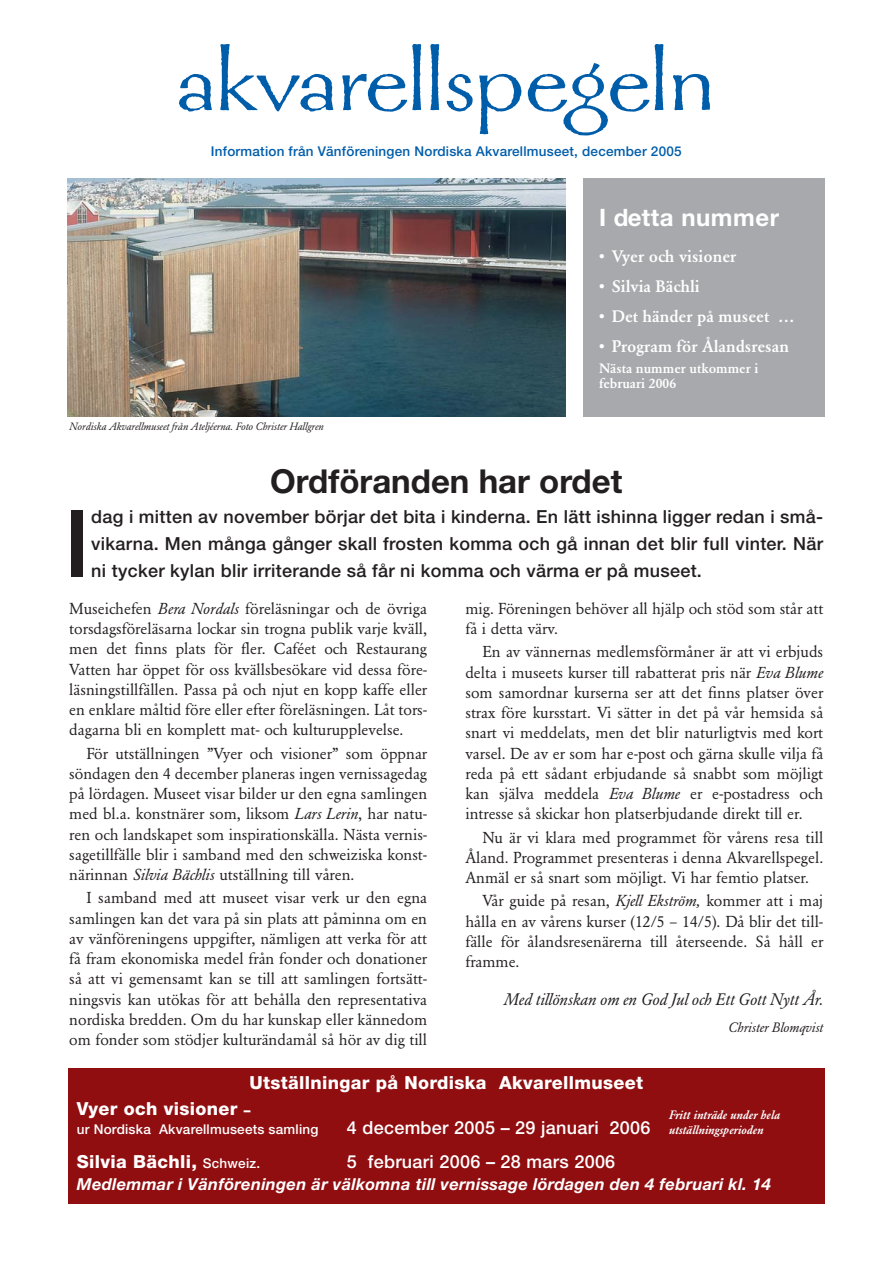
<style>
.page{position:relative;width:893px;height:1263px;background:#fff}
.page>*{position:absolute;margin:0;border:0;box-sizing:border-box;transform-origin:0 0}
.t1{font:500 93.6px "Helvetica Neue";color:#231f20}
.t2{font:700 33px "Helvetica Neue";color:#231f20}
.t3{font:700 24px "Helvetica Neue";letter-spacing:.02em;color:#fff}
.t4{font:500 18px/27px "Helvetica Neue";letter-spacing:.015em;color:#231f20;text-align:justify}
.t5{font:800 18px/25.5px "Helvetica Neue";letter-spacing:.02em;color:#fff}
.t6{font:500 18px "Helvetica Neue";letter-spacing:.015em;color:#fff}
.t7{font:italic 700 16.5px "Helvetica Neue";letter-spacing:.015em;color:#fff}
.t8{font:500 16.5px "Garamond BE";color:#fff}
.t9{font:16.5px "Garamond BE Italic Os F";color:#231f20}
.t10{font:15.75px/20.2px "Garamond BE";color:#231f20;text-align:justify}
.t11{font:500 13.5px "Helvetica Neue";letter-spacing:.015em;color:#005daa}
.t12{font:500 13.5px/15px "Garamond BE";color:#fff}
.t13{font:500 13.5px "Helvetica Neue";letter-spacing:.015em;color:#fff}
.t14{font:13.5px "Garamond BE Italic Os F";color:#231f20}
.t15{font:italic 500 12px/15px "Garamond BE";color:#fff}
.t16{font:italic 10.5px "Garamond BE";color:#231f20}
.s1{font-style:italic}
.s2{font-size:13.5px}
.s3{font-weight:500;font-size:13.5px}
</style>
<div class="page">
<img style="left:68px;top:178px;width:498px;height:239px">
<div style="left:583px;top:178px;width:242px;height:239px;background:#a7a9ac"></div>
<svg style="left:179px;top:44px;width:531px;height:91px"></svg>
<div style="left:68px;top:1067px;width:757px;height:136px;background:#900d10"></div>
<p class="t11" style="left:211px;top:146px;width:472px">Information från Vänföreningen Nordiska Akvarellmuseet, december 2005</p>
<p class="t16" style="left:69px;top:422px;width:256px">Nordiska Akvarellmuseet från Ateljéerna. Foto Christer Hallgren</p>
<h3 class="t3" style="left:599px;top:209px;width:182px">I detta nummer</h3>
<p class="t8" style="left:599px;top:249px;width:139px">• Vyer och visioner</p>
<p class="t8" style="left:599px;top:279px;width:102px">• Silvia Bächli</p>
<p class="t8" style="left:599px;top:309px;width:197px">• Det händer på museet …</p>
<p class="t8" style="left:599px;top:339px;width:191px">• Program för Ålandsresan</p>
<p class="t12" style="left:599px;top:362px;width:161px">Nästa nummer utkommer i februari 2006</p>
<h2 class="t2" style="left:270px;top:469px;width:354px">Ordföranden har ordet</h2>
<h1 class="t1" style="left:64px;top:510px;width:28px">I</h1>
<p class="t4" style="left:91px;top:504px;width:733px">dag i mitten av november börjar det bita i kinderna. En lätt ishinna ligger redan i små&shy;vikarna. Men många gånger skall frosten komma och gå innan det blir full vinter. När ni tycker kylan blir irriterande så får ni komma och värma er på museet.</p>
<p class="t10" style="left:69px;top:599px;width:359px">Museichefen <span class="s1">Bera Nordals</span> föreläsningar och de övriga torsdagsföreläsarna lockar sin trogna publik varje kväll, men det finns plats för fler. Caféet och Restaurang Vatten har öppet för oss kvällsbesökare vid dessa före&shy;läsningstillfällen. Passa på och njut en kopp kaffe eller en enklare måltid före eller efter föreläsningen. Låt tors&shy;dagarna bli en komplett mat- och kulturupplevelse.</p>
<p class="t10" style="left:69px;top:744px;width:359px;text-indent:17px">För utställningen ”Vyer och visioner” som öppnar söndagen den 4 december planeras ingen vernissagedag på lördagen. Museet visar bilder ur den egna samlingen med bl.a. konstnärer som, liksom <span class="s1">Lars Lerin</span>, har natu&shy;ren och landskapet som inspirationskälla. Nästa vernis&shy;sagetillfälle blir i samband med den schweiziska konst&shy;närinnan <span class="s1">Silvia Bächlis</span> utställning till våren.</p>
<p class="t10" style="left:69px;top:889px;width:359px;text-indent:17px">I samband med att museet visar verk ur den egna samlingen kan det vara på sin plats att påminna om en av vänföreningens uppgifter, nämligen att verka för att få fram ekonomiska medel från fonder och donationer så att vi gemensamt kan se till att samlingen fortsätt&shy;ningsvis kan utökas för att behålla den representativa nordiska bredden. Om du har kunskap eller kännedom om fonder som stödjer kulturändamål så hör av dig till</p>
<p class="t10" style="left:465px;top:599px;width:359px">mig. Föreningen behöver all hjälp och stöd som står att få i detta värv.</p>
<p class="t10" style="left:465px;top:643px;width:359px;text-indent:17px">En av vännernas medlemsförmåner är att vi erbjuds delta i museets kurser till rabatterat pris när <span class="s1">Eva Blume </span>som samordnar kurserna ser att det finns platser över strax före kursstart. Vi sätter in det på vår hemsida så snart vi meddelats, men det blir naturligtvis med kort varsel. De av er som har e-post och gärna skulle vilja få reda på ett sådant erbjudande så snabbt som möjligt kan själva meddela <span class="s1">Eva Blume</span> er e-postadress och intresse så skickar hon platserbjudande direkt till er.</p>
<p class="t10" style="left:465px;top:828px;width:359px;text-indent:17px">Nu är vi klara med programmet för vårens resa till Åland. Programmet presenteras i denna Akvarellspegel.<br>Anmäl er så snart som möjligt. Vi har femtio platser.</p>
<p class="t10" style="left:465px;top:892px;width:359px;text-indent:17px">Vår guide på resan, <span class="s1">Kjell Ekström,</span> kommer att i maj hålla en av vårens kurser (12/5 – 14/5). Då blir det till&shy;fälle för ålandsresenärerna till återseende. Så håll er framme.</p>
<p class="t9" style="left:503px;top:992px;width:321px">Med tillönskan om en God Jul och Ett Gott Nytt År.</p>
<p class="t14" style="left:728px;top:1021px;width:97px">Christer Blomqvist</p>
<p class="t5" style="left:77px;top:1072px;width:568px;text-indent:173px">Utställningar på Nordiska Akvarellmuseet<br>Vyer och visioner <span class="s2">–</span></p>
<p class="t13" style="left:77px;top:1125px;width:243px">ur Nordiska Akvarellmuseets samling</p>
<p class="t6" style="left:347px;top:1121px;width:305px">4 december 2005 – 29 januari 2006</p>
<p class="t5" style="left:77px;top:1150px;width:185px">Silvia Bächli, <span class="s3">Schweiz.</span></p>
<p class="t6" style="left:347px;top:1154px;width:270px">5 februari 2006 – 28 mars 2006</p>
<p class="t7" style="left:77px;top:1178px;width:696px">Medlemmar i Vänföreningen är välkomna till vernissage lördagen den 4 februari kl. 14</p>
<p class="t15" style="left:669px;top:1108px;width:113px">Fritt inträde under hela utställningsperioden</p>
</div>
